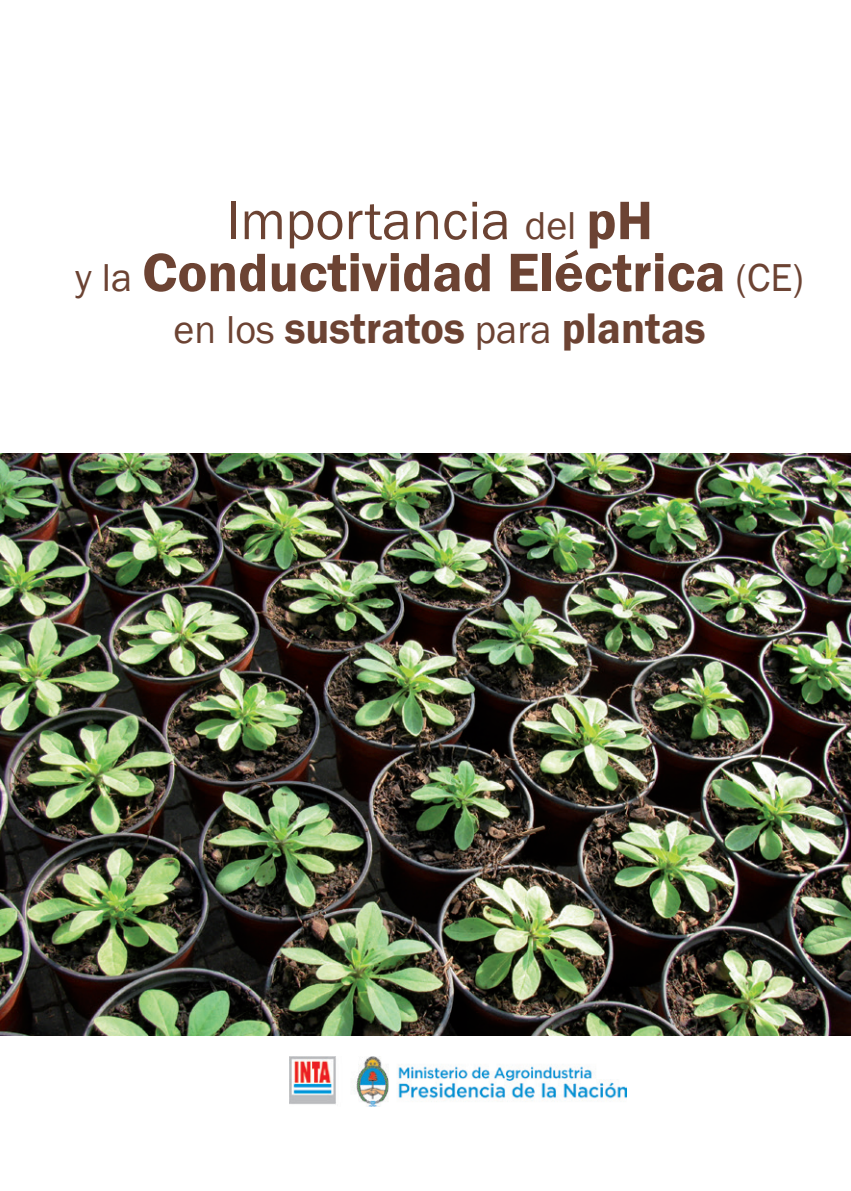
<style>
.page{position:relative;width:851px;height:1191px;background:#fff}
.page>*{position:absolute;margin:0;border:0;box-sizing:border-box;transform-origin:0 0}
.epigrafe{font:600 56px "Franklin Gothic";color:#6c4333}
.epigrafe-2{font:56px "Franklin Gothic";color:#6c4333}
.epigrafe-3{font:600 44px "Franklin Gothic";color:#6c4333}
.s1{font-size:40px}
.s2{font-weight:600}
.s3{font-weight:400;font-size:40px}
</style>
<div class="page">
<img style="left:0;top:454px;width:850px;height:581px">
<img style="left:289px;top:1056px;width:337px;height:50px">
<p class="epigrafe-2" style="left:226px;top:186px;width:428px">Importancia <span class="s1">del</span> <span class="s2">pH</span></p>
<p class="epigrafe" style="left:75px;top:238px;width:730px"><span class="s3">y la</span> Conductividad Eléctrica <span class="s3">(CE)</span></p>
<p class="epigrafe-3" style="left:173px;top:301px;width:533px"><span class="s3">en los</span> sustratos <span class="s3">para</span> plantas</p>
</div>
